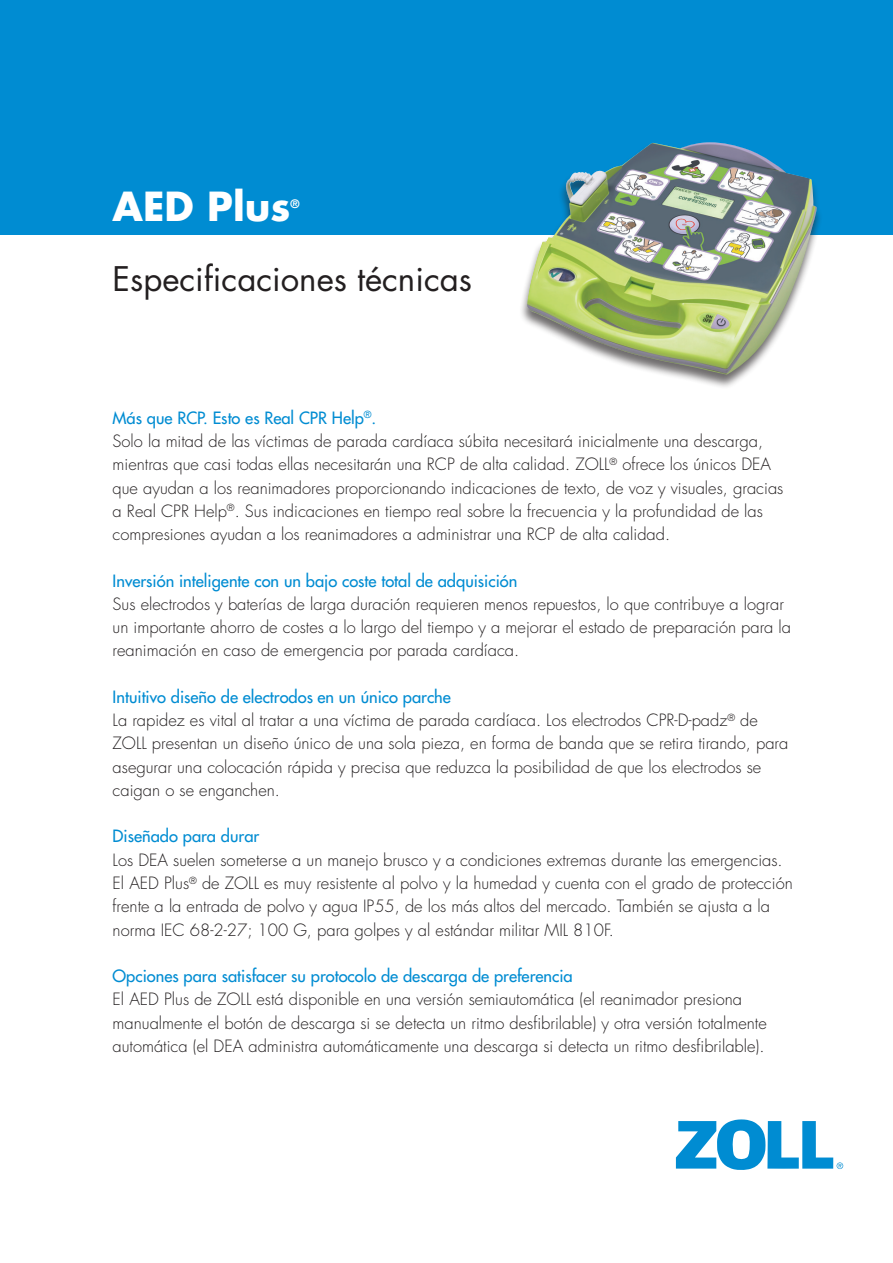
<style>
.page{position:relative;width:893px;height:1263px;background:#fff}
.page>*{position:absolute;margin:0;border:0;box-sizing:border-box;transform-origin:0 0}
.t1{font:700 39px "Futura Std";color:#fff}
.t2{font:33px "Futura Std";color:#231f20}
.t3{font:300 16.5px/23.2px "Futura Std";color:#231f20}
.Subhead{font:500 16.5px "Futura Std";color:#008cd2}
.t4{font:700 11.4px "Futura Std";color:#fff}
</style>
<div class="page">
<div style="left:0;top:0;width:893px;height:235px;background:#008cd2"></div>
<svg style="left:676px;top:1119px;width:167px;height:51px"></svg>
<div style="left:519px;top:143px;width:304px;height:247px;background:#231f20;opacity:.65"></div>
<img style="left:527px;top:142px;width:290px;height:233px">
<p class="t1" style="left:113px;top:180px;width:179px">AED Plus</p>
<p class="t4" style="left:290px;top:196px;width:11px">®</p>
<p class="t2" style="left:113px;top:258px;width:361px">Especificaciones técnicas</p>
<p class="Subhead" style="left:113px;top:407px;width:265px">Más que RCP. Esto es Real CPR Help<sup>®</sup>.</p>
<p class="t3" style="left:113px;top:430px;width:672px">Solo la mitad de las víctimas de parada cardíaca súbita necesitará inicialmente una descarga, mientras que casi todas ellas necesitarán una RCP de alta calidad. ZOLL<sup>®</sup> ofrece los únicos DEA que ayudan a los reanimadores proporcionando indicaciones de texto, de voz y visuales, gracias a Real CPR Help<sup>®</sup>. Sus indicaciones en tiempo real sobre la frecuencia y la profundidad de las compresiones ayudan a los reanimadores a administrar una RCP de alta calidad.</p>
<p class="Subhead" style="left:113px;top:570px;width:406px">Inversión inteligente con un bajo coste total de adquisición</p>
<p class="t3" style="left:113px;top:593px;width:680px">Sus electrodos y baterías de larga duración requieren menos repuestos, lo que contribuye a lograr un importante ahorro de costes a lo largo del tiempo y a mejorar el estado de preparación para la reanimación en caso de emergencia por parada cardíaca.</p>
<p class="Subhead" style="left:113px;top:686px;width:340px">Intuitivo diseño de electrodos en un único parche</p>
<p class="t3" style="left:113px;top:709px;width:677px">La rapidez es vital al tratar a una víctima de parada cardíaca. Los electrodos CPR-D-padz<sup>®</sup> de ZOLL presentan un diseño único de una sola pieza, en forma de banda que se retira tirando, para asegurar una colocación rápida y precisa que reduzca la posibilidad de que los electrodos se caigan o se enganchen.</p>
<p class="Subhead" style="left:113px;top:826px;width:148px">Diseñado para durar</p>
<p class="t3" style="left:113px;top:848px;width:682px">Los DEA suelen someterse a un manejo brusco y a condiciones extremas durante las emergencias.<br>El AED Plus<sup>®</sup> de ZOLL es muy resistente al polvo y la humedad y cuenta con el grado de protección frente a la entrada de polvo y agua IP55, de los más altos del mercado. También se ajusta a la norma IEC 68-2-27; 100 G, para golpes y al estándar militar MIL 810F.</p>
<p class="Subhead" style="left:113px;top:965px;width:462px">Opciones para satisfacer su protocolo de descarga de preferencia</p>
<p class="t3" style="left:113px;top:988px;width:656px">El AED Plus de ZOLL está disponible en una versión semiautomática (el reanimador presiona manualmente el botón de descarga si se detecta un ritmo desfibrilable) y otra versión totalmente automática (el DEA administra automáticamente una descarga si detecta un ritmo desfibrilable).</p>
</div>
